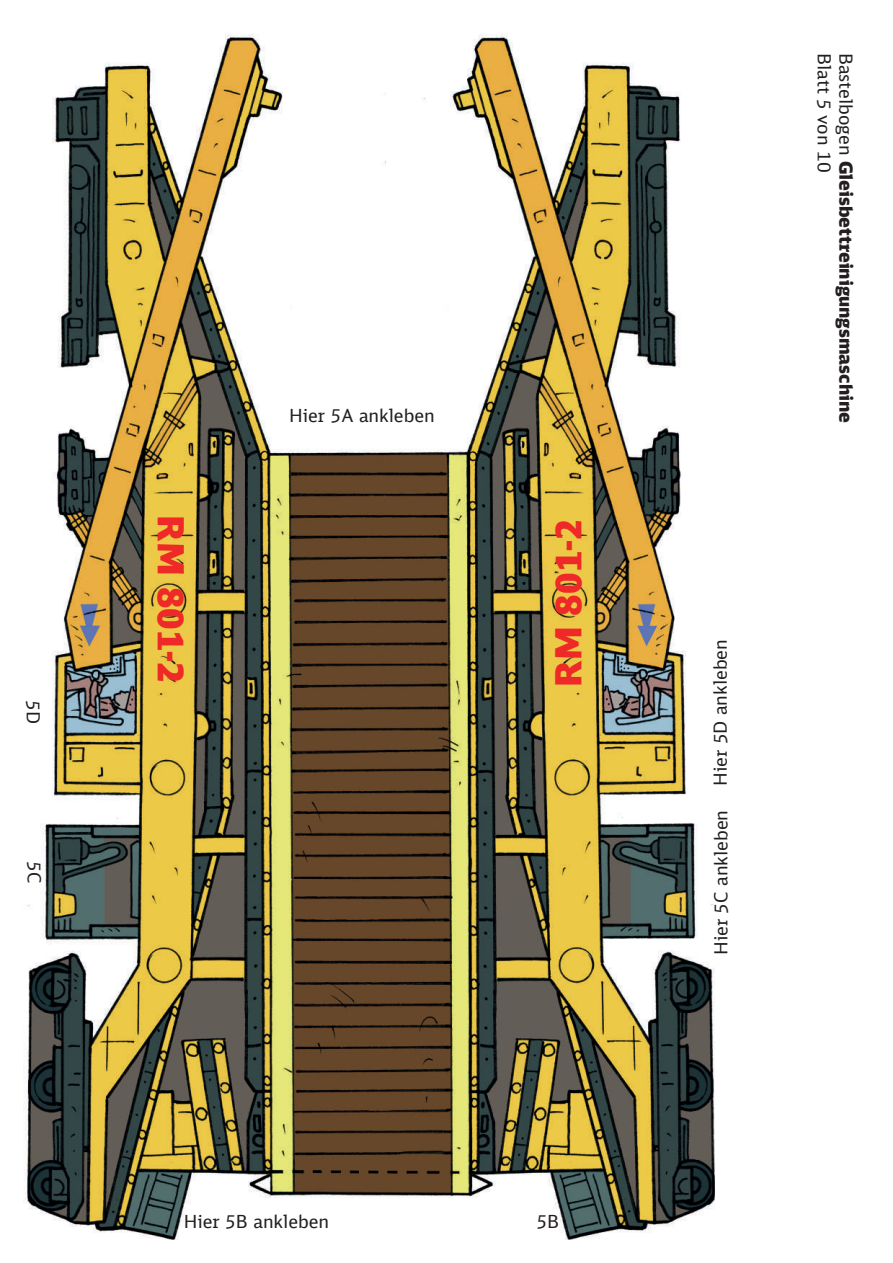
<style>
.page{position:relative;width:893px;height:1263px;background:#fff}
.page>*{position:absolute;margin:0;border:0;box-sizing:border-box;transform-origin:0 0}
.t1{font:900 36px "DB Sans";color:#ee2927}
.t2{font:18px "DB Sans";color:#231f20}
.t3{font:900 18px/21.6px "DB Sans";color:#231f20}
.s1{font-weight:400}
</style>
<div class="page">
<img style="left:23px;top:33px;width:692px;height:1206px">
<p class="t2" style="left:44px;top:700px;width:25px;rotate:90deg">5D</p>
<p class="t2" style="left:46px;top:861px;width:24px;rotate:90deg">5C</p>
<p class="t2" style="left:289px;top:405px;width:147px">Hier 5A ankleben</p>
<h1 class="t1" style="left:194px;top:515px;width:170px;rotate:90deg">RM 801-2</h1>
<h1 class="t1" style="left:545px;top:687px;width:170px;rotate:-90deg">RM 801-2</h1>
<p class="t2" style="left:184px;top:1210px;width:147px">Hier 5B ankleben</p>
<p class="t2" style="left:536px;top:1210px;width:24px">5B</p>
<p class="t2" style="left:709px;top:786px;width:148px;rotate:-90deg">Hier 5D ankleben</p>
<p class="t2" style="left:710px;top:955px;width:147px;rotate:-90deg">Hier 5C ankleben</p>
<p class="t3" style="left:857px;top:53px;width:371px;rotate:90deg"><span class="s1">Bastelbogen</span> Gleisbettreinigungsmaschine<br><span class="s1">Blatt 5 von 10</span></p>
</div>
